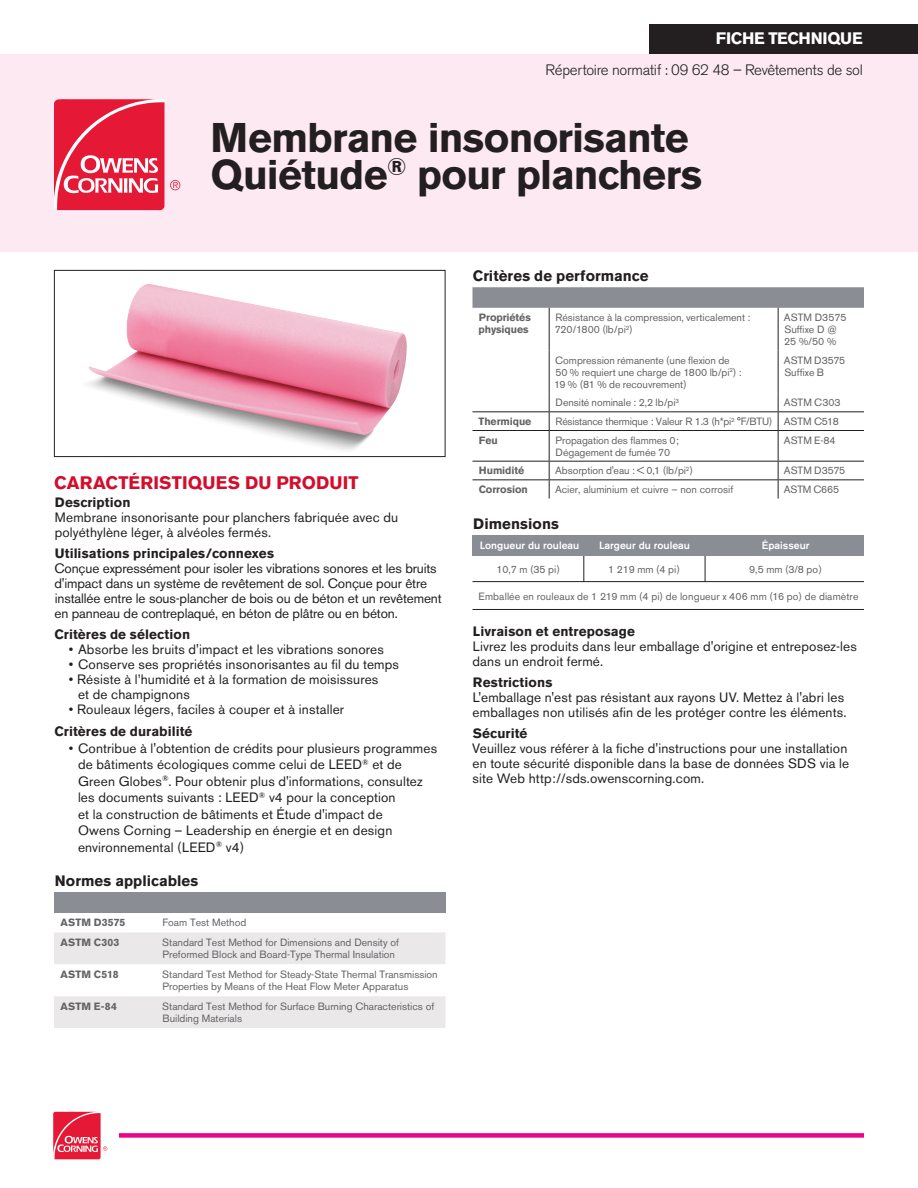
<style>
.page{position:relative;width:918px;height:1188px;background:#fff}
.page>*{position:absolute;margin:0;border:0;box-sizing:border-box;transform-origin:0 0}
.t1{font:700 41.1px/37px "Akzidenz Grotesk BE";letter-spacing:-.02em;color:#231f20}
.SUBHEAD{font:700 18px "Akzidenz Grotesk BE";letter-spacing:.015em;color:#d30d2b}
.t2{font:700 16.5px "Akzidenz Grotesk BE";letter-spacing:-.015em;color:#fff}
.t3{font:300 15px "Akzidenz Grotesk BE";letter-spacing:-.02em;color:#231f20}
.SUBHEAD-2{font:700 15px "Akzidenz Grotesk BE";letter-spacing:.005em;color:#231f20}
.BODY{font:700 15px "Akzidenz Grotesk BE";letter-spacing:.005em;color:#231f20}
.BODY-2{font:13.5px/16.5px "Akzidenz Grotesk BE";letter-spacing:.01em;color:#231f20}
.BODY-3{font:13.5px/15px "Akzidenz Grotesk BE";letter-spacing:-.01em;color:#231f20}
.SUBHEAD-3{font:13.5px/15px "Akzidenz Grotesk BE";letter-spacing:.015em;color:#231f20}
.BODY-4{font:700 13.5px "Akzidenz Grotesk BE";letter-spacing:.01em;color:#231f20}
.SUBHEAD-4{font:700 13.5px "Akzidenz Grotesk BE";letter-spacing:.01em;color:#231f20}
.Table_Body{font:10.5px/12px "Akzidenz Grotesk BE";color:#636366}
.SUBHEAD-5{font:10.5px "Akzidenz Grotesk BE";letter-spacing:.01em;color:#636366}
.Table_Body-2{font:700 10.5px/12px "Akzidenz Grotesk BE";letter-spacing:-.005em;color:#636366}
.Table_Body-3{font:10.5px "Akzidenz Grotesk BE";letter-spacing:-.02em;color:#636366}
.t4{font:500 10.5px "Akzidenz Grotesk BE";color:#fff}
.Table_Body-4{font:700 10.5px "Akzidenz Grotesk BE";letter-spacing:.02em;color:#636366}
.Table_Body-5{font:700 10.5px "Akzidenz Grotesk BE";letter-spacing:.025em;color:#636366}
</style>
<div class="page">
<div style="left:650px;top:24px;width:268px;height:48px;background:#231f20"></div>
<div style="left:0;top:54px;width:918px;height:197px;background:#fce9f1"></div>
<svg style="left:54px;top:99px;width:126px;height:111px;background:#eb5068"></svg>
<div style="left:119px;top:1133px;width:745px;height:5px;background:#ed028c"></div>
<div style="left:54px;top:892px;width:392px;height:21px;background:#8a8d94"></div>
<svg style="left:54px;top:932px;width:392px;height:96px"></svg>
<svg style="left:472px;top:287px;width:392px;height:21px;background:#8c8f96"></svg>
<hr style="left:549px;top:308px;width:1px;height:42px;background:#231f20">
<hr style="left:778px;top:308px;width:1px;height:42px;background:#231f20">
<hr style="left:549px;top:350px;width:1px;height:43px;background:#231f20">
<hr style="left:778px;top:350px;width:1px;height:43px;background:#231f20">
<hr style="left:472px;top:411px;width:77px;height:1px;background:#231f20">
<hr style="left:778px;top:411px;width:86px;height:1px;background:#231f20">
<hr style="left:472px;top:430px;width:77px;height:1px;background:#231f20">
<hr style="left:778px;top:430px;width:86px;height:1px;background:#231f20">
<hr style="left:472px;top:461px;width:77px;height:1px;background:#231f20">
<hr style="left:549px;top:461px;width:229px;height:1px;background:#231f20">
<hr style="left:778px;top:461px;width:86px;height:1px;background:#231f20">
<hr style="left:472px;top:479px;width:77px;height:1px;background:#231f20">
<hr style="left:549px;top:479px;width:229px;height:1px;background:#231f20">
<svg style="left:549px;top:462px;width:1px;height:37px"></svg>
<hr style="left:778px;top:479px;width:86px;height:1px;background:#231f20">
<svg style="left:778px;top:462px;width:1px;height:37px"></svg>
<svg style="left:549px;top:393px;width:1px;height:37px"></svg>
<svg style="left:778px;top:393px;width:1px;height:37px"></svg>
<hr style="left:549px;top:431px;width:1px;height:30px;background:#231f20">
<hr style="left:778px;top:431px;width:1px;height:30px;background:#231f20">
<hr style="left:549px;top:411px;width:229px;height:1px;background:#231f20">
<hr style="left:549px;top:430px;width:229px;height:1px;background:#231f20">
<svg style="left:53px;top:1112px;width:54px;height:47px"></svg>
<img style="left:87px;top:284px;width:320px;height:167px">
<div style="left:54px;top:270px;width:392px;height:187px;border:1px solid #231f20"></div>
<div style="left:472px;top:536px;width:392px;height:20px;background:#8a8d94"></div>
<hr style="left:472px;top:581px;width:392px;height:1px;background:#231f20">
<hr style="left:472px;top:609px;width:392px;height:1px;background:#231f20">
<svg style="left:705px;top:556px;width:1px;height:25px"></svg>
<svg style="left:583px;top:556px;width:1px;height:25px"></svg>
<p class="t2" style="left:716px;top:29px;width:148px">FICHE TECHNIQUE</p>
<p class="t3" style="left:546px;top:61px;width:319px">Répertoire normatif : 09 62 48 – Revêtements de sol</p>
<h1 class="t1" style="left:211px;top:119px;width:493px">Membrane insonorisante<br>Quiétude<sup>®</sup> pour planchers</h1>
<p class="SUBHEAD-2" style="left:473px;top:267px;width:177px">Critères de performance</p>
<p class="Table_Body-2" style="left:479px;top:312px;width:54px">Propriétés physiques</p>
<p class="Table_Body" style="left:555px;top:311px;width:197px">Résistance à la compression, verticalement :<br>720/1800 (lb/pi<sup>2</sup>)</p>
<p class="Table_Body" style="left:784px;top:311px;width:64px">ASTM D3575<br>Suffixe D @<br>25 %/50 %</p>
<p class="Table_Body" style="left:555px;top:354px;width:176px">Compression rémanente (une flexion de</p>
<p class="Table_Body" style="left:555px;top:366px;width:188px">50 % requiert une charge de 1800 lb/pi<sup>2</sup>) :</p>
<p class="Table_Body" style="left:554px;top:378px;width:134px">19 % (81 % de recouvrement)</p>
<p class="Table_Body" style="left:784px;top:354px;width:63px">ASTM D3575<br>Suffixe B</p>
<p class="Table_Body" style="left:556px;top:397px;width:125px">Densité nominale : 2,2 lb/pi<sup>3</sup></p>
<p class="Table_Body" style="left:784px;top:397px;width:58px">ASTM C303</p>
<p class="SUBHEAD" style="left:54px;top:472px;width:306px">CARACTÉRISTIQUES DU PRODUIT</p>
<p class="BODY-4" style="left:55px;top:494px;width:77px">Description</p>
<p class="BODY-2" style="left:55px;top:510px;width:345px;line-height:15px">Membrane insonorisante pour planchers fabriquée avec du polyéthylène léger, à alvéoles fermés.</p>
<p class="BODY-4" style="left:55px;top:545px;width:221px">Utilisations principales/connexes</p>
<p class="BODY-3" style="left:54px;top:561px;width:389px">Conçue expressément pour isoler les vibrations sonores et les bruits d'impact dans un système de revêtement de sol. Conçue pour être installée entre le sous-plancher de bois ou de béton et un revêtement en panneau de contreplaqué, en béton de plâtre ou en béton.</p>
<p class="BODY-4" style="left:54px;top:626px;width:137px">Critères de sélection</p>
<p class="BODY-2" style="left:69px;top:641px;width:316px">• Absorbe les bruits d'impact et les vibrations sonores</p>
<p class="BODY-2" style="left:69px;top:656px;width:332px">• Conserve ses propriétés insonorisantes au fil du temps</p>
<p class="BODY-2" style="left:69px;top:671px;width:311px">• Résiste à l’humidité et à la formation de moisissures</p>
<p class="BODY-2" style="left:78px;top:686px;width:113px">et de champignons</p>
<p class="BODY-2" style="left:69px;top:701px;width:277px">• Rouleaux légers, faciles à couper et à installer</p>
<p class="BODY-4" style="left:54px;top:724px;width:140px">Critères de durabilité</p>
<p class="BODY-2" style="left:78px;top:740px;width:361px;text-indent:-9px">• Contribue à l'obtention de crédits pour plusieurs programmes de bâtiments écologiques comme celui de LEED<sup>®</sup> et de Green Globes<sup>®</sup>. Pour obtenir plus d'informations, consultez les documents suivants : LEED<sup>®</sup> v4 pour la conception</p>
<p class="BODY-2" style="left:78px;top:806px;width:306px">et la construction de bâtiments et Étude d'impact de</p>
<p class="BODY-2" style="left:78px;top:822px;width:316px">Owens Corning – Leadership en énergie et en design environnemental (LEED<sup>®</sup> v4)</p>
<p class="SUBHEAD-2" style="left:55px;top:872px;width:145px">Normes applicables</p>
<p class="Table_Body-4" style="left:60px;top:917px;width:67px">ASTM D3575</p>
<p class="Table_Body" style="left:162px;top:917px;width:85px">Foam Test Method</p>
<p class="Table_Body-5" style="left:60px;top:937px;width:61px">ASTM C303</p>
<p class="Table_Body" style="left:162px;top:937px;width:238px">Standard Test Method for Dimensions and Density of<br>Preformed Block and Board-Type Thermal Insulation</p>
<p class="Table_Body-4" style="left:60px;top:968px;width:60px">ASTM C518</p>
<p class="Table_Body" style="left:162px;top:969px;width:277px">Standard Test Method for Steady-State Thermal Transmission<br>Properties by Means of the Heat Flow Meter Apparatus</p>
<p class="Table_Body-2" style="left:60px;top:1001px;width:58px">ASTM E-84</p>
<p class="Table_Body" style="left:162px;top:1000px;width:273px">Standard Test Method for Surface Burning Characteristics of<br>Building Materials</p>
<p class="Table_Body-2" style="left:479px;top:416px;width:54px">Thermique</p>
<p class="Table_Body-3" style="left:556px;top:415px;width:218px">Résistance thermique : Valeur R 1.3 (h*pi<sup>2</sup> °F/BTU)</p>
<p class="Table_Body" style="left:784px;top:415px;width:56px">ASTM C518</p>
<p class="Table_Body-2" style="left:479px;top:434px;width:20px">Feu</p>
<p class="Table_Body" style="left:556px;top:434px;width:125px">Propagation des flammes 0;</p>
<p class="Table_Body" style="left:556px;top:446px;width:116px">Dégagement de fumée 70</p>
<p class="Table_Body" style="left:784px;top:434px;width:53px">ASTM E-84</p>
<p class="Table_Body-2" style="left:479px;top:465px;width:47px">Humidité</p>
<p class="Table_Body" style="left:555px;top:465px;width:139px">Absorption d'eau : &lt; 0,1 (lb/pi<sup>2</sup>)</p>
<p class="Table_Body" style="left:784px;top:465px;width:63px">ASTM D3575</p>
<p class="Table_Body-2" style="left:479px;top:484px;width:51px">Corrosion</p>
<p class="Table_Body" style="left:555px;top:483px;width:180px">Acier, aluminium et cuivre – non corrosif</p>
<p class="Table_Body" style="left:784px;top:483px;width:57px">ASTM C665</p>
<p class="BODY" style="left:473px;top:515px;width:87px">Dimensions</p>
<p class="t4" style="left:480px;top:539px;width:101px">Longueur du rouleau</p>
<p class="t4" style="left:762px;top:539px;width:49px">Épaisseur</p>
<p class="SUBHEAD-5" style="left:749px;top:563px;width:74px">9,5 mm (3/8 po)</p>
<p class="t4" style="left:599px;top:539px;width:92px">Largeur du rouleau</p>
<p class="SUBHEAD-5" style="left:497px;top:563px;width:65px">10,7 m (35 pi)</p>
<p class="SUBHEAD-5" style="left:608px;top:563px;width:74px">1 219 mm (4 pi)</p>
<p class="SUBHEAD-5" style="left:479px;top:590px;width:381px">Emballée en rouleaux de 1 219 mm (4 pi) de longueur x 406 mm (16 po) de diamètre</p>
<p class="SUBHEAD-4" style="left:473px;top:623px;width:164px">Livraison et entreposage</p>
<p class="SUBHEAD-3" style="left:473px;top:639px;width:386px">Livrez les produits dans leur emballage d'origine et entreposez-les dans un endroit fermé.</p>
<p class="SUBHEAD-4" style="left:473px;top:674px;width:81px">Restrictions</p>
<p class="SUBHEAD-3" style="left:473px;top:690px;width:376px">L'emballage n'est pas résistant aux rayons UV. Mettez à l'abri les emballages non utilisés afin de les protéger contre les éléments.</p>
<p class="SUBHEAD-4" style="left:473px;top:725px;width:56px">Sécurité</p>
<p class="BODY-2" style="left:472px;top:741px;width:378px;line-height:15px">Veuillez vous référer à la fiche d'instructions pour une installation en toute sécurité disponible dans la base de données SDS via le site Web http://sds.owenscorning.com.</p>
</div>
